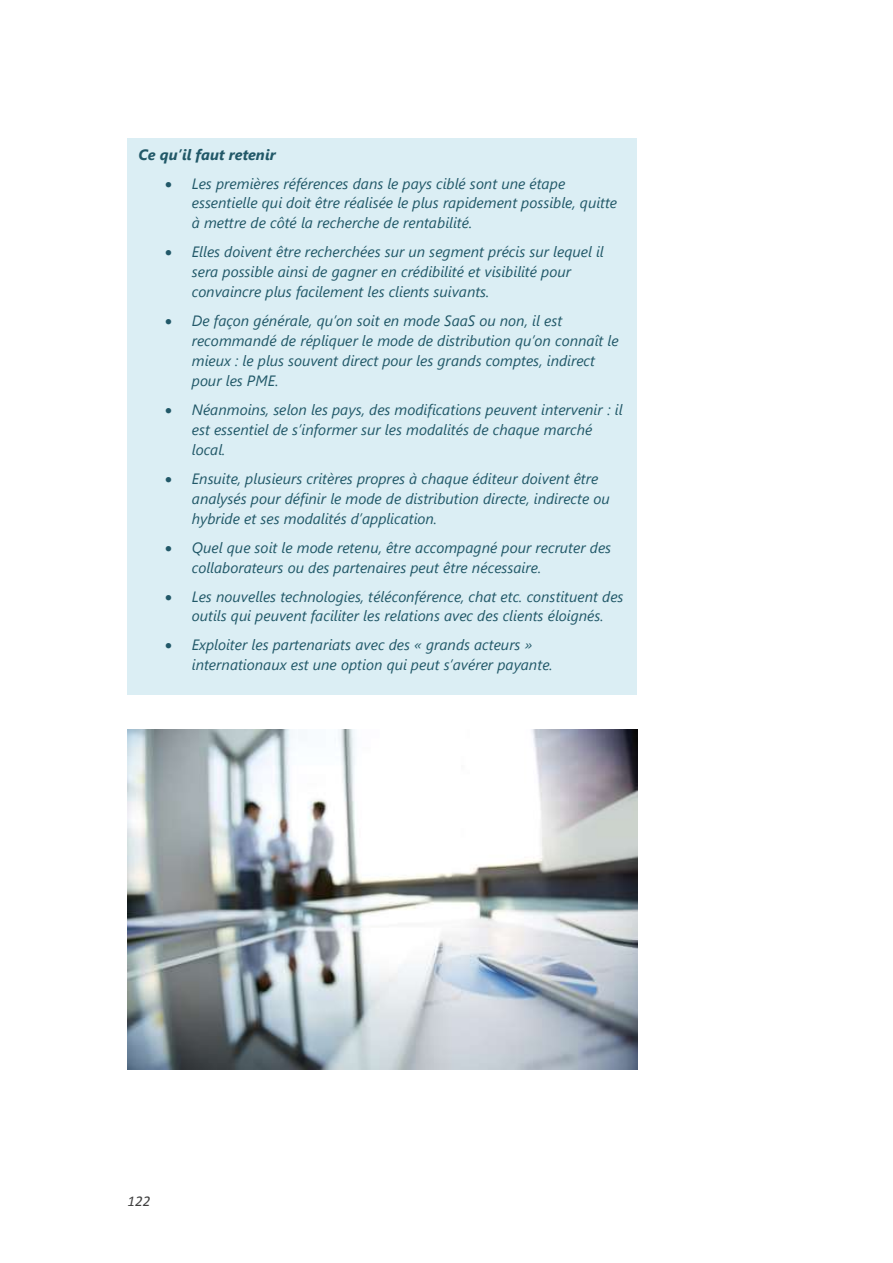
<style>
.page{position:relative;width:893px;height:1263px;background:#fff}
.page>*{position:absolute;margin:0;border:0;box-sizing:border-box;transform-origin:0 0}
.t1{font:italic 15px/20px "Segoe UI";color:#215868}
.t2{font:italic 700 15px "Segoe UI";color:#215868}
.t3{font:italic 15px "Calibri";color:#404040}
</style>
<div class="page">
<div style="left:128px;top:138px;width:509px;height:556px;background:#dbeef4"></div>
<img style="left:128px;top:729px;width:510px;height:341px">
<p class="t2" style="left:138px;top:143px;width:139px">Ce qu’il faut retenir</p>
<p class="t1" style="left:192px;top:172px;width:427px;text-indent:-27px">• Les premières références dans le pays ciblé sont une étape essentielle qui doit être réalisée le plus rapidement possible, quitte à mettre de côté la recherche de rentabilité.</p>
<p class="t1" style="left:192px;top:241px;width:413px;text-indent:-27px">• Elles doivent être recherchées sur un segment précis sur lequel il sera possible ainsi de gagner en crédibilité et visibilité pour convaincre plus facilement les clients suivants.</p>
<p class="t1" style="left:192px;top:310px;width:428px;text-indent:-27px">• De façon générale, qu’on soit en mode SaaS ou non, il est recommandé de répliquer le mode de distribution qu’on connaît le mieux : le plus souvent direct pour les grands comptes, indirect pour les PME.</p>
<p class="t1" style="left:192px;top:398px;width:432px;text-indent:-27px">• Néanmoins, selon les pays, des modifications peuvent intervenir : il est essentiel de s’informer sur les modalités de chaque marché local.</p>
<p class="t1" style="left:192px;top:467px;width:419px;text-indent:-27px">• Ensuite, plusieurs critères propres à chaque éditeur doivent être analysés pour définir le mode de distribution directe, indirecte ou hybride et ses modalités d’application.</p>
<p class="t1" style="left:192px;top:536px;width:421px;text-indent:-27px">• Quel que soit le mode retenu, être accompagné pour recruter des collaborateurs ou des partenaires peut être nécessaire.</p>
<p class="t1" style="left:165px;top:585px;width:460px;text-align:center">• Les nouvelles technologies, téléconférence, chat etc. constituent des outils qui peuvent faciliter les relations avec des clients éloignés.</p>
<p class="t1" style="left:192px;top:634px;width:362px;text-indent:-27px">• Exploiter les partenariats avec des « grands acteurs » internationaux est une option qui peut s’avérer payante.</p>
<p class="t3" style="left:128px;top:1195px;width:24px">122</p>
</div>
